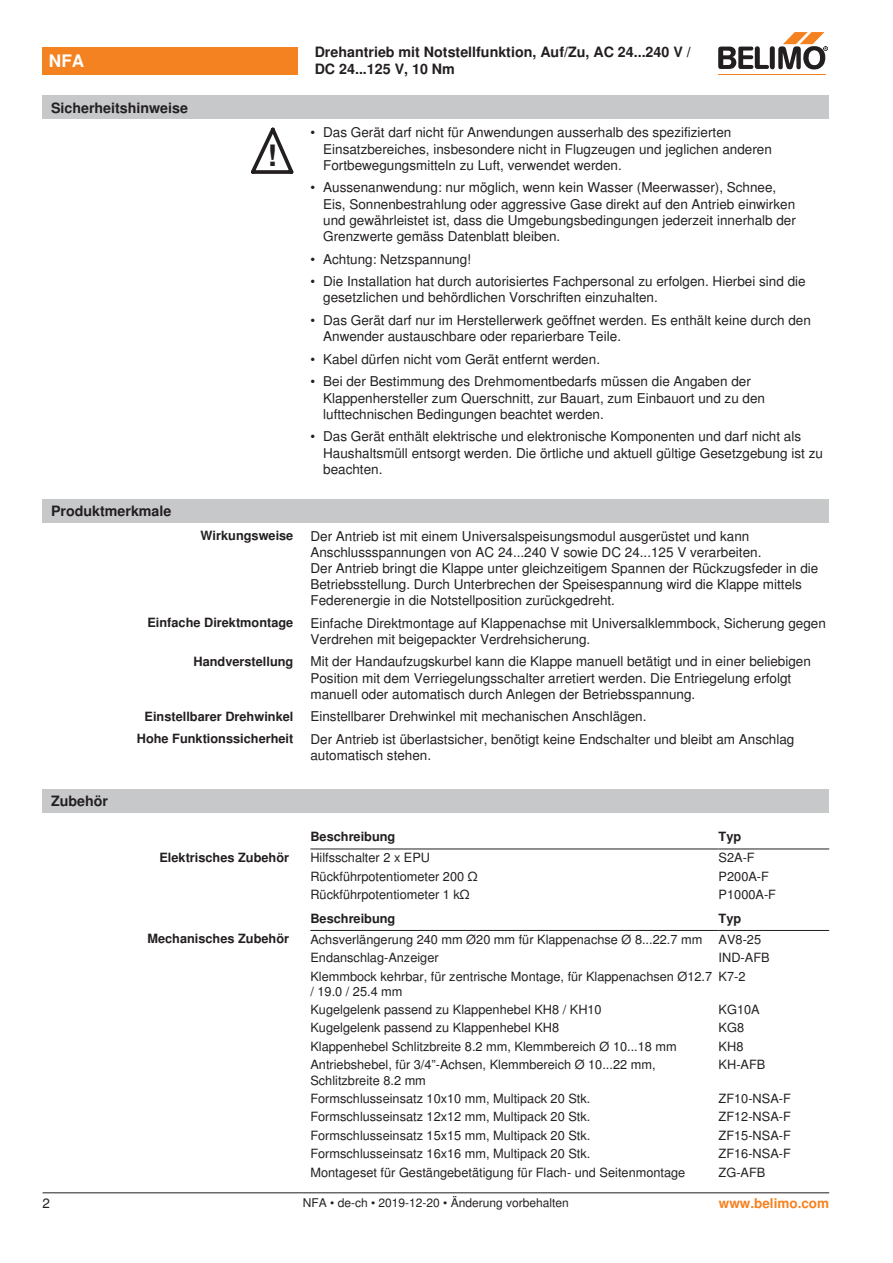
<style>
.page{position:relative;width:893px;height:1263px;background:#fff}
.page>*{position:absolute;margin:0;border:0;box-sizing:border-box;transform-origin:0 0}
.t1{font:700 29.55px "Nimbus Sans BEL";color:#231f20}
.t2{font:700 17.25px "Nimbus Sans BEL";color:#fff}
.t3{font:700 14.25px/17.1px "Nimbus Sans BEL";color:#231f20}
.Bulletpoints_1_5mm_A{font:13.5px/16.2px "Nimbus Sans BEL";color:#231f20}
.Rechtsbündig_Footer{font:700 13.5px "Nimbus Sans BEL";color:#f58220}
.Tabellentext_1mm{font:12.75px/15.3px "Nimbus Sans BEL";color:#231f20}
.Rechtsbündig{font:700 12.75px "Nimbus Sans BEL";color:#231f20}
.Tabellenkopf_rechtsb{font:700 12.75px "Nimbus Sans BEL";color:#231f20}
.Tabellenkopf{font:700 12.75px "Nimbus Sans BEL";color:#231f20}
.Footer_EU_center{font:12px "Nimbus Sans BEL";color:#231f20}
</style>
<div class="page">
<svg style="left:251px;top:128px;width:42px;height:46px"></svg>
<div style="left:43px;top:499px;width:786px;height:23px;background:#c7c8ca"></div>
<div style="left:43px;top:789px;width:786px;height:24px;background:#c7c8ca"></div>
<hr style="left:310px;top:848px;width:409px;height:1px;background:#231f20">
<hr style="left:719px;top:848px;width:110px;height:1px;background:#231f20">
<hr style="left:310px;top:930px;width:409px;height:1px;background:#231f20">
<hr style="left:719px;top:930px;width:110px;height:1px;background:#231f20">
<div style="left:43px;top:47px;width:255px;height:27px;background:#f58220"></div>
<hr style="left:718px;top:74px;width:107px;height:1px;background:#f58220">
<svg style="left:718px;top:32px;width:110px;height:38px"></svg>
<div style="left:43px;top:96px;width:786px;height:23px;background:#c7c8ca"></div>
<hr style="left:43px;top:1192px;width:786px;height:1px;background:#231f20">
<p class="t2" style="left:49px;top:51px;width:37px">NFA</p>
<p class="t3" style="left:315px;top:44px;width:378px">Drehantrieb mit Notstellfunktion, Auf/Zu, AC 24...240 V /<br>DC 24...125 V, 10 Nm</p>
<p class="t3" style="left:51px;top:100px;width:139px">Sicherheitshinweise</p>
<p class="t3" style="left:51px;top:503px;width:122px">Produktmerkmale</p>
<p class="t1" style="left:267px;top:138px;width:11px">!</p>
<p class="Bulletpoints_1_5mm_A" style="left:323px;top:125px;width:450px;text-indent:-13px">• Das Gerät darf nicht für Anwendungen ausserhalb des spezifizierten<br>Einsatzbereiches, insbesondere nicht in Flugzeugen und jeglichen anderen<br>Fortbewegungsmitteln zu Luft, verwendet werden.</p>
<p class="Bulletpoints_1_5mm_A" style="left:323px;top:180px;width:474px;text-indent:-13px">• Aussenanwendung: nur möglich, wenn kein Wasser (Meerwasser), Schnee, Eis, Sonnenbestrahlung oder aggressive Gase direkt auf den Antrieb einwirken und gewährleistet ist, dass die Umgebungsbedingungen jederzeit innerhalb der Grenzwerte gemäss Datenblatt bleiben.</p>
<p class="Bulletpoints_1_5mm_A" style="left:310px;top:251px;width:162px">• Achtung: Netzspannung!</p>
<p class="Bulletpoints_1_5mm_A" style="left:323px;top:274px;width:484px;text-indent:-13px">• Die Installation hat durch autorisiertes Fachpersonal zu erfolgen. Hierbei sind die gesetzlichen und behördlichen Vorschriften einzuhalten.</p>
<p class="Bulletpoints_1_5mm_A" style="left:323px;top:312px;width:489px;text-indent:-13px">• Das Gerät darf nur im Herstellerwerk geöffnet werden. Es enthält keine durch den<br>Anwender austauschbare oder reparierbare Teile.</p>
<p class="Bulletpoints_1_5mm_A" style="left:310px;top:351px;width:291px">• Kabel dürfen nicht vom Gerät entfernt werden.</p>
<p class="Bulletpoints_1_5mm_A" style="left:323px;top:374px;width:443px;text-indent:-13px">• Bei der Bestimmung des Drehmomentbedarfs müssen die Angaben der<br>Klappenhersteller zum Querschnitt, zur Bauart, zum Einbauort und zu den lufttechnischen Bedingungen beachtet werden.</p>
<p class="Bulletpoints_1_5mm_A" style="left:323px;top:429px;width:501px;text-indent:-13px">• Das Gerät enthält elektrische und elektronische Komponenten und darf nicht als<br>Haushaltsmüll entsorgt werden. Die örtliche und aktuell gültige Gesetzgebung ist zu beachten.</p>
<p class="t3" style="left:51px;top:793px;width:58px">Zubehör</p>
<p class="Rechtsbündig" style="left:201px;top:528px;width:94px">Wirkungsweise</p>
<p class="Bulletpoints_1_5mm_A" style="left:310px;top:528px;width:452px">Der Antrieb ist mit einem Universalspeisungsmodul ausgerüstet und kann<br>Anschlussspannungen von AC 24...240 V sowie DC 24...125 V verarbeiten.</p>
<p class="Bulletpoints_1_5mm_A" style="left:310px;top:560px;width:509px">Der Antrieb bringt die Klappe unter gleichzeitigem Spannen der Rückzugsfeder in die<br>Betriebsstellung. Durch Unterbrechen der Speisespannung wird die Klappe mittels<br>Federenergie in die Notstellposition zurückgedreht.</p>
<p class="Rechtsbündig" style="left:147px;top:615px;width:147px">Einfache Direktmontage</p>
<p class="Bulletpoints_1_5mm_A" style="left:310px;top:615px;width:517px">Einfache Direktmontage auf Klappenachse mit Universalklemmbock, Sicherung gegen<br>Verdrehen mit beigepackter Verdrehsicherung.</p>
<p class="Rechtsbündig" style="left:193px;top:654px;width:101px">Handverstellung</p>
<p class="Bulletpoints_1_5mm_A" style="left:310px;top:654px;width:502px">Mit der Handaufzugskurbel kann die Klappe manuell betätigt und in einer beliebigen<br>Position mit dem Verriegelungsschalter arretiert werden. Die Entriegelung erfolgt manuell oder automatisch durch Anlegen der Betriebsspannung.</p>
<p class="Rechtsbündig" style="left:145px;top:708px;width:150px">Einstellbarer Drehwinkel</p>
<p class="Bulletpoints_1_5mm_A" style="left:310px;top:709px;width:338px">Einstellbarer Drehwinkel mit mechanischen Anschlägen.</p>
<p class="Rechtsbündig" style="left:137px;top:731px;width:158px">Hohe Funktionssicherheit</p>
<p class="Bulletpoints_1_5mm_A" style="left:310px;top:731px;width:485px">Der Antrieb ist überlastsicher, benötigt keine Endschalter und bleibt am Anschlag automatisch stehen.</p>
<p class="Tabellenkopf" style="left:310px;top:829px;width:87px">Beschreibung</p>
<p class="Tabellenkopf" style="left:719px;top:829px;width:24px">Typ</p>
<p class="Tabellenkopf_rechtsb" style="left:159px;top:849px;width:131px">Elektrisches Zubehör</p>
<p class="Tabellentext_1mm" style="left:310px;top:850px;width:121px">Hilfsschalter 2 x EPU</p>
<p class="Tabellentext_1mm" style="left:719px;top:850px;width:38px">S2A-F</p>
<p class="Tabellentext_1mm" style="left:310px;top:869px;width:169px">Rückführpotentiometer 200 Ω</p>
<p class="Tabellentext_1mm" style="left:719px;top:869px;width:52px">P200A-F</p>
<p class="Tabellentext_1mm" style="left:310px;top:887px;width:161px">Rückführpotentiometer 1 kΩ</p>
<p class="Tabellentext_1mm" style="left:719px;top:887px;width:59px">P1000A-F</p>
<p class="Tabellenkopf" style="left:310px;top:910px;width:87px">Beschreibung</p>
<p class="Tabellenkopf" style="left:719px;top:910px;width:24px">Typ</p>
<p class="Tabellenkopf_rechtsb" style="left:147px;top:931px;width:143px">Mechanisches Zubehör</p>
<p class="Tabellentext_1mm" style="left:310px;top:932px;width:393px">Achsverlängerung 240 mm Ø20 mm für Klappenachse Ø 8...22.7 mm</p>
<p class="Tabellentext_1mm" style="left:719px;top:932px;width:44px">AV8-25</p>
<p class="Tabellentext_1mm" style="left:310px;top:950px;width:130px">Endanschlag-Anzeiger</p>
<p class="Tabellentext_1mm" style="left:719px;top:950px;width:52px">IND-AFB</p>
<p class="Tabellentext_1mm" style="left:310px;top:969px;width:403px">Klemmbock kehrbar, für zentrische Montage, für Klappenachsen Ø12.7 / 19.0 / 25.4 mm</p>
<p class="Tabellentext_1mm" style="left:719px;top:969px;width:28px">K7-2</p>
<p class="Tabellentext_1mm" style="left:310px;top:1002px;width:293px">Kugelgelenk passend zu Klappenhebel KH8 / KH10</p>
<p class="Tabellentext_1mm" style="left:719px;top:1002px;width:43px">KG10A</p>
<p class="Tabellentext_1mm" style="left:310px;top:1020px;width:250px">Kugelgelenk passend zu Klappenhebel KH8</p>
<p class="Tabellentext_1mm" style="left:719px;top:1020px;width:27px">KG8</p>
<p class="Tabellentext_1mm" style="left:310px;top:1039px;width:368px">Klappenhebel Schlitzbreite 8.2 mm, Klemmbereich Ø 10...18 mm</p>
<p class="Tabellentext_1mm" style="left:719px;top:1039px;width:26px">KH8</p>
<p class="Tabellentext_1mm" style="left:310px;top:1057px;width:347px">Antriebshebel, für 3/4”-Achsen, Klemmbereich Ø 10...22 mm,<br>Schlitzbreite 8.2 mm</p>
<p class="Tabellentext_1mm" style="left:719px;top:1057px;width:48px">KH-AFB</p>
<p class="Tabellentext_1mm" style="left:310px;top:1091px;width:281px">Formschlusseinsatz 10x10 mm, Multipack 20 Stk.</p>
<p class="Tabellentext_1mm" style="left:719px;top:1091px;width:74px">ZF10-NSA-F</p>
<p class="Tabellentext_1mm" style="left:310px;top:1109px;width:281px">Formschlusseinsatz 12x12 mm, Multipack 20 Stk.</p>
<p class="Tabellentext_1mm" style="left:719px;top:1109px;width:74px">ZF12-NSA-F</p>
<p class="Tabellentext_1mm" style="left:310px;top:1128px;width:281px">Formschlusseinsatz 15x15 mm, Multipack 20 Stk.</p>
<p class="Tabellentext_1mm" style="left:719px;top:1128px;width:74px">ZF15-NSA-F</p>
<p class="Tabellentext_1mm" style="left:310px;top:1146px;width:281px">Formschlusseinsatz 16x16 mm, Multipack 20 Stk.</p>
<p class="Tabellentext_1mm" style="left:719px;top:1146px;width:74px">ZF16-NSA-F</p>
<p class="Tabellentext_1mm" style="left:310px;top:1165px;width:376px">Montageset für Gestängebetätigung für Flach- und Seitenmontage</p>
<p class="Tabellentext_1mm" style="left:719px;top:1165px;width:48px">ZG-AFB</p>
<p class="Bulletpoints_1_5mm_A" style="left:43px;top:1196px;width:9px">2</p>
<p class="Footer_EU_center" style="left:303px;top:1196px;width:268px">NFA • de-ch • 2019-12-20 • Änderung vorbehalten</p>
<p class="Rechtsbündig_Footer" style="left:719px;top:1195px;width:112px">www.belimo.com</p>
</div>
